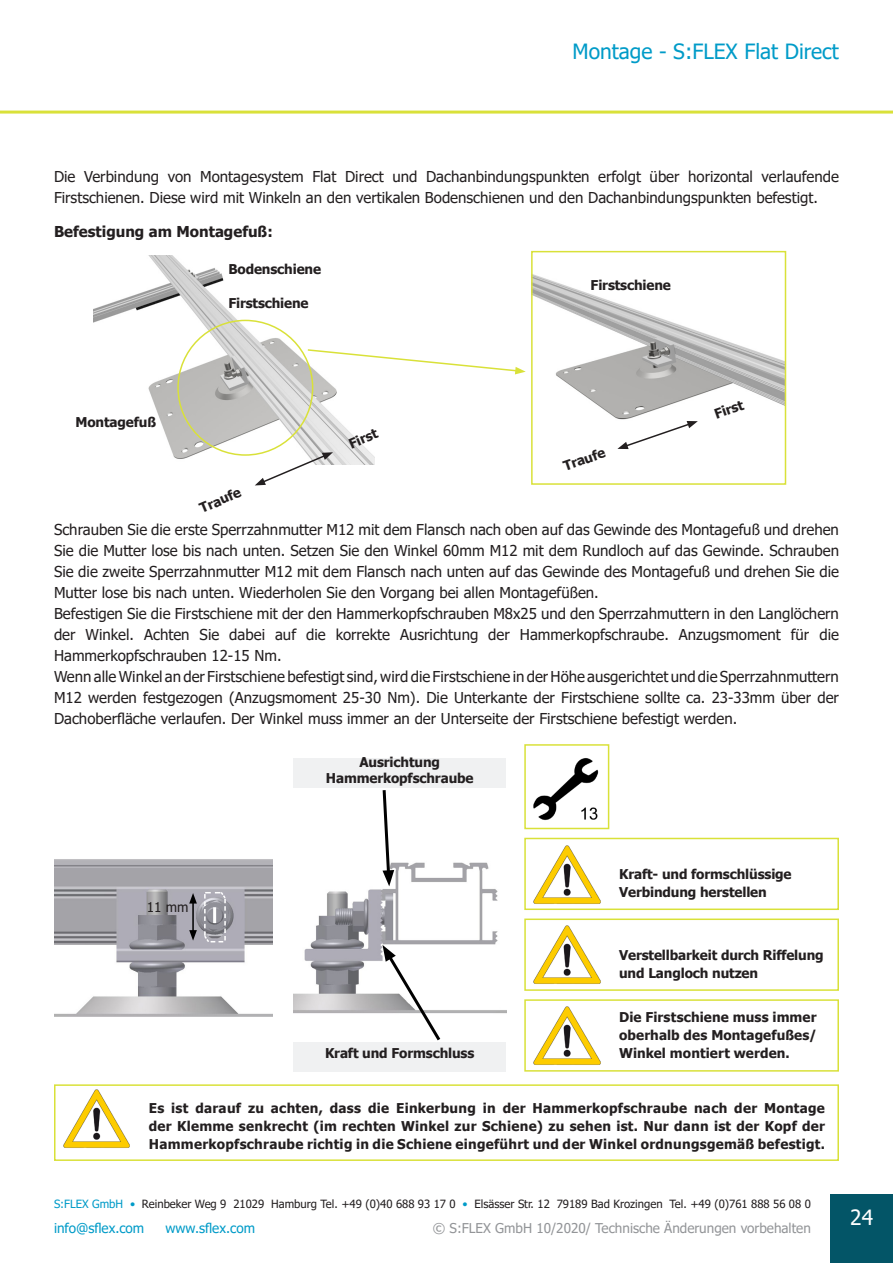
<style>
.page{position:relative;width:893px;height:1263px;background:#fff}
.page>*{position:absolute;margin:0;border:0;box-sizing:border-box;transform-origin:0 0}
.t1{font:21px "Tahoma";color:#009bc8}
.t2{font:21px "Tahoma";color:#fff}
.t3{font:15px/21px "Tahoma";color:#231f20}
.t4{font:700 15px "Tahoma";color:#231f20}
.t5{font:700 13.5px/18px "Tahoma";letter-spacing:-.01em;color:#231f20}
.t6{font:13.5px "Tahoma";color:#939598}
.t7{font:13.5px "Tahoma";color:#009bc8}
.t8{font:13.5px "Tahoma";color:#231f20}
.t9{font:11.4px "Tahoma";color:#231f20}
.s1{color:#009bc8}
</style>
<div class="page">
<img style="left:54px;top:859px;width:219px;height:158px">
<hr style="left:0;top:111px;width:893px;height:3px;background:#d9e139">
<div style="left:830px;top:1194px;width:63px;height:69px;background:#035567"></div>
<img style="left:534px;top:274px;width:249px;height:176px">
<div style="left:531px;top:251px;width:255px;height:234px;border:2px solid #d9e139"></div>
<img style="left:94px;top:255px;width:280px;height:210px">
<svg style="left:255px;top:452px;width:78px;height:33px"></svg>
<svg style="left:617px;top:421px;width:81px;height:28px"></svg>
<svg style="left:306px;top:348px;width:220px;height:26px"></svg>
<img style="left:293px;top:862px;width:213px;height:152px">
<hr style="left:192px;top:901px;width:2px;height:31px;background:#000">
<svg style="left:189px;top:893px;width:8px;height:10px"></svg>
<svg style="left:189px;top:930px;width:8px;height:11px"></svg>
<svg style="left:203px;top:890px;width:24px;height:54px"></svg>
<hr style="left:213px;top:907px;width:3px;height:16px;background:#fff">
<div style="left:293px;top:1042px;width:213px;height:30px;background:#f0f1f2"></div>
<div style="left:293px;top:758px;width:213px;height:29px;background:#f0f1f2"></div>
<svg style="left:381px;top:787px;width:13px;height:99px"></svg>
<svg style="left:382px;top:945px;width:61px;height:96px"></svg>
<div style="left:524px;top:744px;width:85px;height:85px;border:2px solid #d9e139"></div>
<img style="left:533px;top:758px;width:66px;height:62px">
<div style="left:524px;top:838px;width:315px;height:72px;border:2px solid #d9e139"></div>
<img style="left:533px;top:845px;width:68px;height:59px">
<div style="left:524px;top:999px;width:315px;height:72px;border:2px solid #d9e139"></div>
<img style="left:533px;top:1006px;width:68px;height:59px">
<div style="left:524px;top:918px;width:315px;height:73px;border:2px solid #d9e139"></div>
<img style="left:533px;top:925px;width:68px;height:59px">
<div style="left:54px;top:1084px;width:785px;height:77px;border:2px solid #d9e139"></div>
<img style="left:63px;top:1089px;width:67px;height:59px">
<h1 class="t1" style="left:572px;top:37px;width:268px">Montage - S:FLEX Flat Direct</h1>
<p class="t3" style="left:54px;top:166px;width:786px">Die Verbindung von Montagesystem Flat Direct und Dachanbindungspunkten erfolgt über horizontal verlaufende<br>Firstschienen. Diese wird mit Winkeln an den vertikalen Bodenschienen und den Dachanbindungspunkten befestigt.</p>
<p class="t4" style="left:54px;top:221px;width:220px">Befestigung am Montagefuß:</p>
<p class="t5" style="left:228px;top:261px;width:94px">Bodenschiene</p>
<p class="t5" style="left:228px;top:295px;width:82px">Firstschiene</p>
<p class="t5" style="left:591px;top:277px;width:82px">Firstschiene</p>
<p class="t5" style="left:76px;top:414px;width:82px">Montagefuß</p>
<p class="t5" style="left:197px;top:501px;width:45px;rotate:-23deg">Traufe</p>
<p class="t5" style="left:346px;top:436px;width:31px;rotate:-23deg">First</p>
<p class="t5" style="left:561px;top:458px;width:45px;rotate:-19deg">Traufe</p>
<p class="t5" style="left:712px;top:406px;width:31px;rotate:-19deg">First</p>
<p class="t3" style="left:54px;top:519px;width:786px">Schrauben Sie die erste Sperrzahnmutter M12 mit dem Flansch nach oben auf das Gewinde des Montagefuß und drehen Sie die Mutter lose bis nach unten. Setzen Sie den Winkel 60mm M12 mit dem Rundloch auf das Gewinde. Schrauben Sie die zweite Sperrzahnmutter M12 mit dem Flansch nach unten auf das Gewinde des Montagefuß und drehen Sie die Mutter lose bis nach unten. Wiederholen Sie den Vorgang bei allen Montagefüßen.<br>Befestigen Sie die Firstschiene mit der den Hammerkopfschrauben M8x25 und den Sperrzahmuttern in den Langlöchern der Winkel. Achten Sie dabei auf die korrekte Ausrichtung der Hammerkopfschraube. Anzugsmoment für die Hammerkopfschrauben 12-15 Nm.<br>Wenn alle Winkel an der Firstschiene befestigt sind, wird die Firstschiene in der Höhe ausgerichtet und die Sperrzahnmuttern M12 werden festgezogen (Anzugsmoment 25-30 Nm). Die Unterkante der Firstschiene sollte ca. 23-33mm über der Dachoberfläche verlaufen. Der Winkel muss immer an der Unterseite der Firstschiene befestigt werden.</p>
<p class="t5" style="left:326px;top:755px;width:149px;line-height:16.2px;text-align:center">Ausrichtung<br>Hammerkopfschraube</p>
<p class="t8" style="left:147px;top:898px;width:43px">11 mm</p>
<p class="t5" style="left:325px;top:1044px;width:151px">Kraft und Formschluss</p>
<p class="t5" style="left:619px;top:865px;width:174px">Kraft- und formschlüssige<br>Verbindung herstellen</p>
<p class="t5" style="left:619px;top:946px;width:206px">Verstellbarkeit durch Riffelung und Langloch nutzen</p>
<p class="t5" style="left:619px;top:1009px;width:199px;text-align:justify">Die Firstschiene muss immer oberhalb des Montagefußes/ Winkel montiert werden.</p>
<p class="t5" style="left:149px;top:1099px;width:678px;text-align:justify">Es ist darauf zu achten, dass die Einkerbung in der Hammerkopfschraube nach der Montage der Klemme senkrecht (im rechten Winkel zur Schiene) zu sehen ist. Nur dann ist der Kopf der Hammerkopfschraube richtig in die Schiene eingeführt und der Winkel ordnungsgemäß befestigt.</p>
<p class="t9" style="left:54px;top:1196px;width:758px"><span class="s1">S:FLEX GmbH •</span> Reinbeker Weg 9 21029 Hamburg Tel. +49 (0)40 688 93 17 0 <span class="s1">•</span> Elsässer Str. 12 79189 Bad Krozingen Tel. +49 (0)761 888 56 08 0</p>
<p class="t7" style="left:54px;top:1219px;width:92px">info@sflex.com</p>
<p class="t7" style="left:165px;top:1219px;width:91px">www.sflex.com</p>
<p class="t6" style="left:433px;top:1219px;width:380px">© S:FLEX GmbH 10/2020/ Technische Änderungen vorbehalten</p>
<h1 class="t2" style="left:850px;top:1203px;width:24px">24</h1>
</div>
